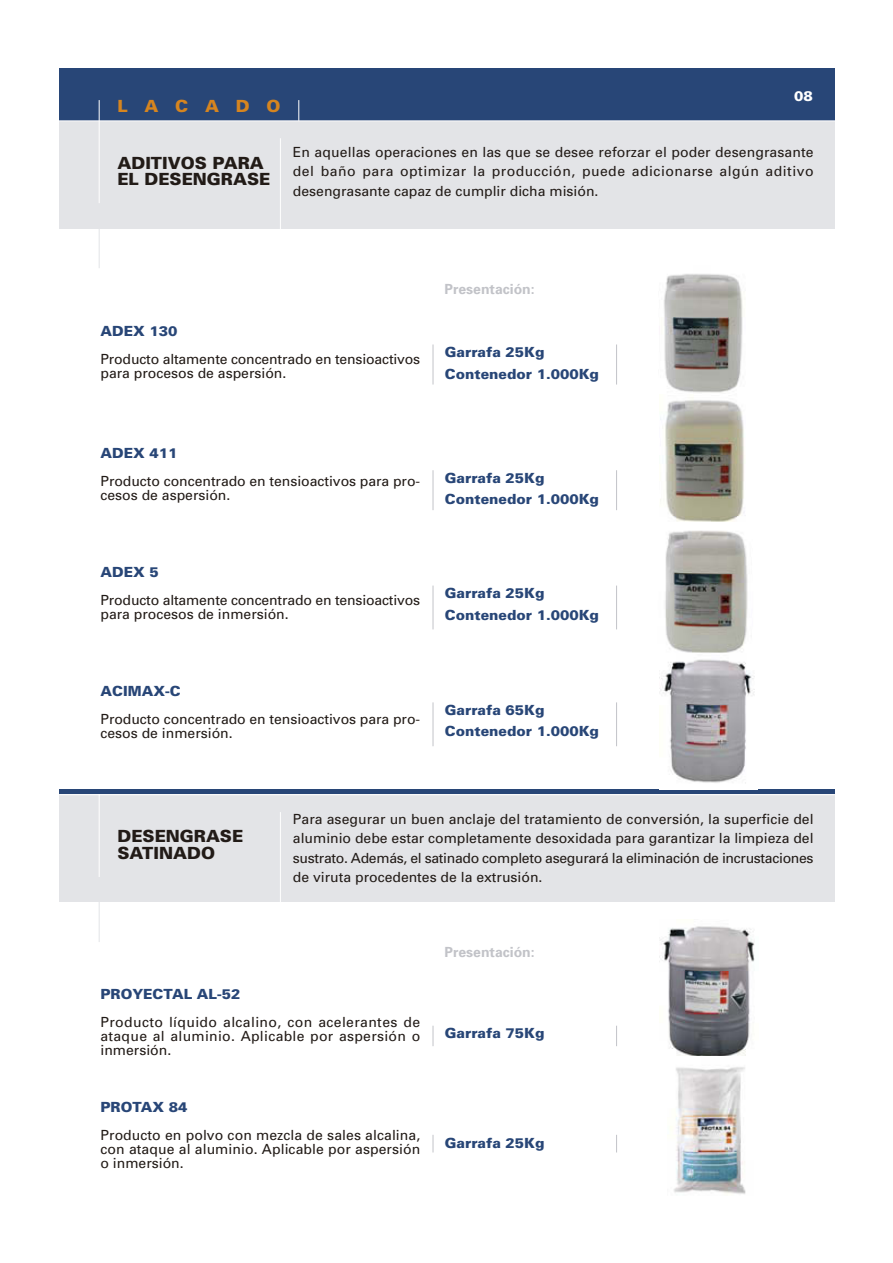
<style>
.page{position:relative;width:893px;height:1263px;background:#fff}
.page>*{position:absolute;margin:0;border:0;box-sizing:border-box;transform-origin:0 0}
.t1{font:900 16.8px/16.8px "Univers";color:#221b17}
.t2{font:900 16.8px "Univers";letter-spacing:1em;color:#d6851f}
.t3{font:13.95px/14px "Univers";color:#221b17}
.t4{font:900 13.95px/21.3px "Univers";color:#284677}
.t5{font:700 13.95px "Univers";color:#c2c3c8}
.t6{font:900 13.95px "Univers";color:#fff}
</style>
<div class="page">
<hr style="left:432px;top:345px;width:1px;height:40px;background:#c2c3c8">
<hr style="left:616px;top:345px;width:1px;height:40px;background:#c2c3c8">
<div style="left:59px;top:68px;width:775px;height:53px;background:#284677"></div>
<div style="left:59px;top:121px;width:775px;height:107px;background:#e3e4e7"></div>
<hr style="left:30px;top:120px;width:843px;height:1px;background:#fff">
<hr style="left:99px;top:100px;width:1px;height:103px;background:#fff">
<svg style="left:298px;top:100px;width:1px;height:21px"></svg>
<hr style="left:280px;top:138px;width:1px;height:94px;background:#fff">
<hr style="left:432px;top:470px;width:1px;height:40px;background:#c2c3c8">
<hr style="left:616px;top:470px;width:1px;height:40px;background:#c2c3c8">
<hr style="left:432px;top:586px;width:1px;height:43px;background:#c2c3c8">
<hr style="left:616px;top:586px;width:1px;height:43px;background:#c2c3c8">
<hr style="left:99px;top:224px;width:1px;height:44px;background:#e3e4e7">
<hr style="left:432px;top:702px;width:1px;height:44px;background:#c2c3c8">
<hr style="left:616px;top:702px;width:1px;height:44px;background:#c2c3c8">
<svg style="left:432px;top:1026px;width:1px;height:20px"></svg>
<svg style="left:616px;top:1026px;width:1px;height:20px"></svg>
<div style="left:59px;top:789px;width:775px;height:6px;background:#284677"></div>
<div style="left:59px;top:795px;width:775px;height:107px;background:#e3e4e7"></div>
<hr style="left:59px;top:794px;width:775px;height:1px;background:#fff">
<hr style="left:99px;top:795px;width:1px;height:82px;background:#fff">
<hr style="left:280px;top:812px;width:1px;height:94px;background:#fff">
<hr style="left:99px;top:898px;width:1px;height:44px;background:#e3e4e7">
<svg style="left:432px;top:1135px;width:1px;height:18px"></svg>
<svg style="left:616px;top:1135px;width:1px;height:18px"></svg>
<img style="left:664px;top:274px;width:79px;height:119px">
<img style="left:660px;top:397px;width:85px;height:125px">
<img style="left:665px;top:530px;width:83px;height:123px">
<img style="left:659px;top:659px;width:96px;height:124px">
<img style="left:659px;top:926px;width:96px;height:130px">
<img style="left:670px;top:1067px;width:76px;height:127px">
<p class="t2" style="left:117px;top:100px;width:165px">LACADO</p>
<p class="t6" style="left:794px;top:91px;width:20px">08</p>
<p class="t1" style="left:117px;top:156px;width:154px">ADITIVOS PARA<br>EL DESENGRASE</p>
<p class="t3" style="left:293px;top:143px;width:522px;line-height:19.5px;text-align:justify">En aquellas operaciones en las que se desee reforzar el poder desengrasante del baño para optimizar la producción, puede adicionarse algún aditivo desengrasante capaz de cumplir dicha misión.</p>
<p class="t4" style="left:100px;top:322px;width:78px">ADEX 130</p>
<p class="t3" style="left:100px;top:354px;width:321px">Producto altamente concentrado en tensioactivos para procesos de aspersión.</p>
<p class="t5" style="left:444px;top:284px;width:92px">Presentación:</p>
<p class="t4" style="left:445px;top:343px;width:101px">Garrafa 25Kg</p>
<p class="t4" style="left:445px;top:364px;width:155px">Contenedor 1.000Kg</p>
<p class="t4" style="left:100px;top:444px;width:78px">ADEX 411</p>
<p class="t3" style="left:100px;top:475px;width:321px">Producto concentrado en tensioactivos para pro&shy;cesos de aspersión.</p>
<p class="t4" style="left:445px;top:469px;width:155px">Garrafa 25Kg<br>Contenedor 1.000Kg</p>
<p class="t4" style="left:100px;top:562px;width:60px">ADEX 5</p>
<p class="t3" style="left:100px;top:594px;width:321px">Producto altamente concentrado en tensioactivos para procesos de inmersión.</p>
<p class="t4" style="left:445px;top:584px;width:155px">Garrafa 25Kg<br>Contenedor 1.000Kg</p>
<p class="t4" style="left:100px;top:681px;width:81px">ACIMAX-C</p>
<p class="t3" style="left:100px;top:713px;width:321px">Producto concentrado en tensioactivos para pro&shy;cesos de inmersión.</p>
<p class="t4" style="left:445px;top:701px;width:155px">Garrafa 65Kg<br>Contenedor 1.000Kg</p>
<p class="t1" style="left:117px;top:830px;width:127px">DESENGRASE<br>SATINADO</p>
<p class="t3" style="left:293px;top:810px;width:522px;line-height:19.5px;text-align:justify">Para asegurar un buen anclaje del tratamiento de conversión, la superficie del aluminio debe estar completamente desoxidada para garantizar la limpieza del sustrato. Además, el satinado completo asegurará la eliminación de incrustaciones de viruta procedentes de la extrusión.</p>
<p class="t5" style="left:444px;top:947px;width:92px">Presentación:</p>
<p class="t4" style="left:100px;top:985px;width:141px">PROYECTAL AL-52</p>
<p class="t3" style="left:100px;top:1016px;width:321px;text-align:justify">Producto líquido alcalino, con acelerantes de ataque al aluminio. Aplicable por aspersión o inmersión.</p>
<p class="t4" style="left:445px;top:1024px;width:101px">Garrafa 75Kg</p>
<p class="t4" style="left:100px;top:1098px;width:89px">PROTAX 84</p>
<p class="t3" style="left:100px;top:1130px;width:321px;text-align:justify">Producto en polvo con mezcla de sales alcalina, con ataque al aluminio. Aplicable por aspersión o inmersión.</p>
<p class="t4" style="left:445px;top:1133px;width:101px">Garrafa 25Kg</p>
</div>
